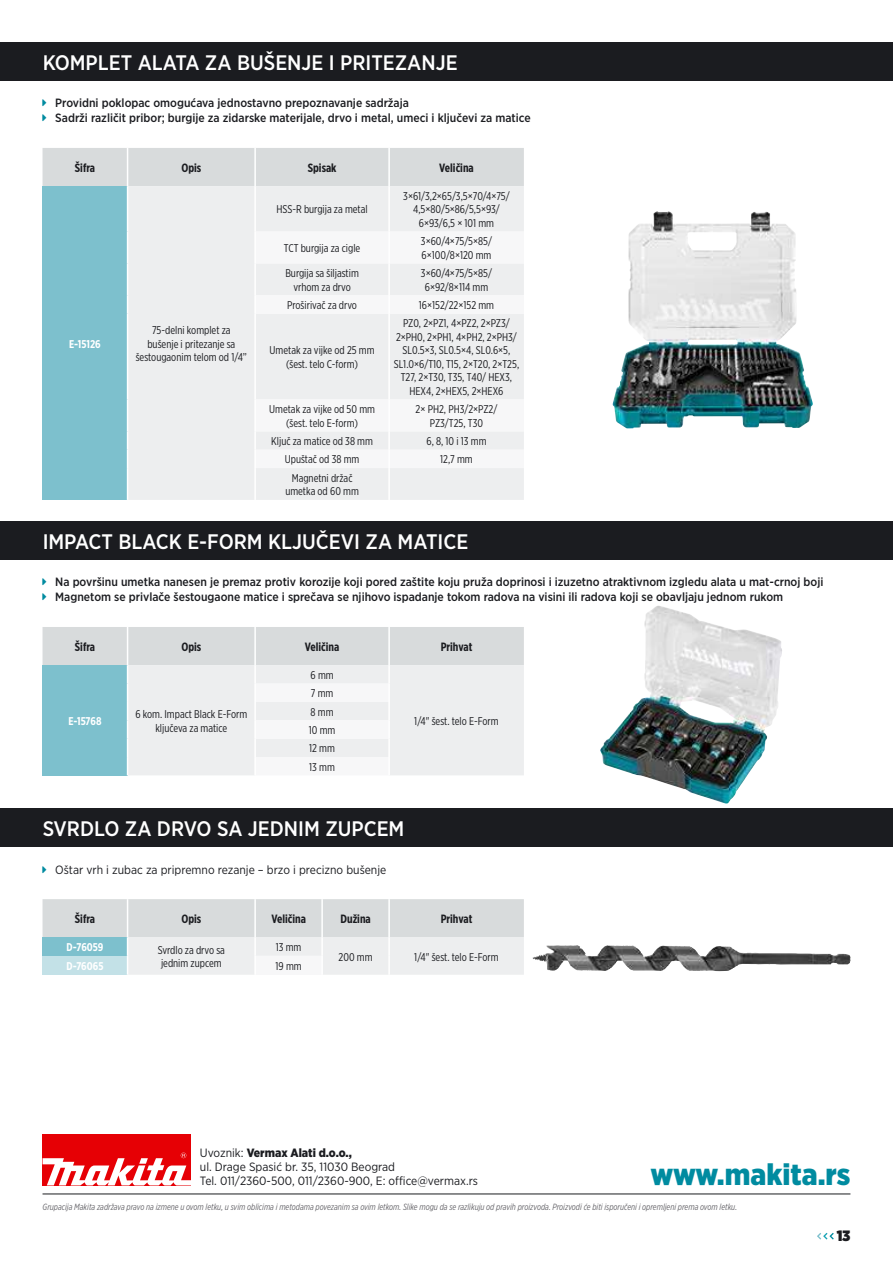
<style>
.page{position:relative;width:893px;height:1263px;background:#fff}
.page>*{position:absolute;margin:0;border:0;box-sizing:border-box;transform-origin:0 0}
.t1{font:900 30px "Gotham Narrow";color:#008ba0}
.t2{font:500 21px "Gotham Narrow";color:#fff}
.t3{font:900 15px "Gotham Narrow";color:#1b1c20}
.t4{font:500 12px/15px "Gotham Narrow";color:#1b1c20}
.t5{font:12px/14.4px "Gotham Narrow";color:#1b1c20}
.t6{font:700 12px "Gotham X Narrow";color:#1b1c20}
.t7{font:11.25px/13.5px "Gotham X Narrow";color:#1b1c20;text-align:center}
.t8{font:700 11.25px "Gotham X Narrow";color:#fff}
.t9{font:italic 9px "Gotham X Narrow";color:#68676c}
.s1{font-weight:900}
</style>
<div class="page">
<div style="left:0;top:43px;width:893px;height:38px;background:#1b1c20"></div>
<div style="left:0;top:522px;width:893px;height:38px;background:#1b1c20"></div>
<div style="left:0;top:809px;width:893px;height:38px;background:#1b1c20"></div>
<img style="left:532px;top:945px;width:101px;height:26px">
<img style="left:613px;top:211px;width:200px;height:217px">
<img style="left:600px;top:606px;width:182px;height:198px">
<div style="left:43px;top:148px;width:481px;height:38px;background:#d8dbdc"></div>
<div style="left:43px;top:186px;width:85px;height:314px;background:#7dc0cd"></div>
<div style="left:128px;top:186px;width:396px;height:314px;background:#edeeef"></div>
<svg style="left:256px;top:232px;width:268px;height:236px;fill:#edeeef"></svg>
<hr style="left:127px;top:148px;width:1px;height:38px;background:#fff">
<hr style="left:254px;top:148px;width:2px;height:38px;background:#fff">
<hr style="left:388px;top:148px;width:2px;height:38px;background:#fff">
<hr style="left:127px;top:186px;width:1px;height:46px;background:#fff">
<hr style="left:254px;top:186px;width:2px;height:46px;background:#fff">
<hr style="left:388px;top:186px;width:2px;height:46px;background:#fff">
<hr style="left:127px;top:232px;width:1px;height:31px;background:#fff">
<hr style="left:254px;top:232px;width:2px;height:31px;background:#fff">
<hr style="left:388px;top:232px;width:2px;height:31px;background:#fff">
<hr style="left:127px;top:263px;width:1px;height:32px;background:#fff">
<hr style="left:254px;top:263px;width:2px;height:32px;background:#fff">
<hr style="left:388px;top:263px;width:2px;height:32px;background:#fff">
<svg style="left:127px;top:295px;width:1px;height:19px"></svg>
<svg style="left:254px;top:295px;width:2px;height:19px"></svg>
<svg style="left:388px;top:295px;width:2px;height:19px"></svg>
<hr style="left:127px;top:314px;width:1px;height:85px;background:#fff">
<hr style="left:254px;top:314px;width:2px;height:85px;background:#fff">
<hr style="left:388px;top:314px;width:2px;height:85px;background:#fff">
<hr style="left:127px;top:399px;width:1px;height:32px;background:#fff">
<hr style="left:254px;top:399px;width:2px;height:32px;background:#fff">
<hr style="left:388px;top:399px;width:2px;height:32px;background:#fff">
<svg style="left:127px;top:431px;width:1px;height:37px"></svg>
<svg style="left:254px;top:431px;width:2px;height:37px"></svg>
<svg style="left:388px;top:431px;width:2px;height:37px"></svg>
<hr style="left:127px;top:468px;width:1px;height:32px;background:#fff">
<hr style="left:254px;top:468px;width:2px;height:32px;background:#fff">
<hr style="left:388px;top:468px;width:2px;height:32px;background:#fff">
<svg style="left:43px;top:627px;width:481px;height:148px;background:#dae4e6"></svg>
<svg style="left:43px;top:899px;width:481px;height:76px;background:#dce2e4"></svg>
<div style="left:43px;top:1134px;width:148px;height:51px;background:#e60005"></div>
<svg style="left:43px;top:1152px;width:148px;height:33px"></svg>
<hr style="left:43px;top:1194px;width:807px;height:1px;background:#1b1c20">
<svg style="left:817px;top:1233px;width:17px;height:6px"></svg>
<h2 class="t2" style="left:43px;top:49px;width:417px">KOMPLET ALATA ZA BUŠENJE I PRITEZANJE</h2>
<p class="t4" style="left:55px;top:96px;width:477px">Providni poklopac omogućava jednostavno prepoznavanje sadržaja<br>Sadrži različit pribor; burgije za zidarske materijale, drvo i metal, umeci i ključevi za matice</p>
<p class="t6" style="left:75px;top:160px;width:22px">Šifra</p>
<p class="t6" style="left:181px;top:160px;width:21px">Opis</p>
<p class="t6" style="left:308px;top:160px;width:30px">Spisak</p>
<p class="t6" style="left:439px;top:160px;width:36px">Veličina</p>
<p class="t8" style="left:69px;top:337px;width:33px">E-15126</p>
<p class="t7" style="left:136px;top:323px;width:113px">75-delni komplet za bušenje i pritezanje sa šestougaonim telom od 1/4”</p>
<p class="t7" style="left:277px;top:202px;width:93px">HSS-R burgija za metal</p>
<p class="t7" style="left:403px;top:189px;width:108px">3×61/3,2×65/3,5×70/4×75/<br>4,5×80/5×86/5,5×93/<br>6×93/6,5 × 101 mm</p>
<p class="t7" style="left:284px;top:241px;width:78px">TCT burgija za cigle</p>
<p class="t7" style="left:421px;top:234px;width:73px;text-align:left">3×60/4×75/5×85/<br>6×100/8×120 mm</p>
<p class="t7" style="left:285px;top:266px;width:75px">Burgija sa šiljastim vrhom za drvo</p>
<p class="t7" style="left:421px;top:266px;width:73px">3×60/4×75/5×85/<br>6×92/8×114 mm</p>
<p class="t7" style="left:287px;top:298px;width:71px">Proširivač za drvo</p>
<p class="t7" style="left:419px;top:298px;width:77px">16×152/22×152 mm</p>
<p class="t7" style="left:270px;top:343px;width:107px">Umetak za vijke od 25 mm (šest. telo C-form)</p>
<p class="t7" style="left:394px;top:316px;width:127px">PZ0, 2×PZ1, 4×PZ2, 2×PZ3/<br>2×PH0, 2×PH1, 4×PH2, 2×PH3/<br>SL0.5×3, SL0.5×4, SL0.6×5,<br>SL1.0×6/T10, T15, 2×T20, 2×T25,<br>T27, 2×T30, T35, T40/ HEX3,<br>HEX4, 2×HEX5, 2×HEX6</p>
<p class="t7" style="left:269px;top:402px;width:107px">Umetak za vijke od 50 mm (šest. telo E-form)</p>
<p class="t7" style="left:416px;top:402px;width:83px">2× PH2, PH3/2×PZ2/<br>PZ3/T25, T30</p>
<p class="t7" style="left:271px;top:434px;width:103px">Ključ za matice od 38 mm</p>
<p class="t7" style="left:426px;top:434px;width:62px">6, 8, 10 i 13 mm</p>
<p class="t7" style="left:285px;top:452px;width:76px">Upuštač od 38 mm</p>
<p class="t7" style="left:440px;top:452px;width:34px">12,7 mm</p>
<p class="t7" style="left:285px;top:471px;width:75px">Magnetni držač umetka od 60 mm</p>
<h2 class="t2" style="left:43px;top:528px;width:427px">IMPACT BLACK E-FORM KLJUČEVI ZA MATICE</h2>
<p class="t4" style="left:55px;top:575px;width:770px">Na površinu umetka nanesen je premaz protiv korozije koji pored zaštite koju pruža doprinosi i izuzetno atraktivnom izgledu alata u mat-crnoj boji<br>Magnetom se privlače šestougaone matice i sprečava se njihovo ispadanje tokom radova na visini ili radova koji se obavljaju jednom rukom</p>
<p class="t6" style="left:75px;top:639px;width:22px">Šifra</p>
<p class="t6" style="left:181px;top:639px;width:21px">Opis</p>
<p class="t6" style="left:305px;top:639px;width:36px">Veličina</p>
<p class="t6" style="left:441px;top:639px;width:33px">Prihvat</p>
<p class="t8" style="left:68px;top:714px;width:35px">E-15768</p>
<p class="t7" style="left:135px;top:707px;width:113px">6 kom. Impact Black E-Form ključeva za matice</p>
<p class="t7" style="left:311px;top:668px;width:25px">6 mm</p>
<p class="t7" style="left:309px;top:684px;width:28px;line-height:18.3px;text-align:left">7 mm<br>8 mm<br>10 mm<br>12 mm<br>13 mm</p>
<p class="t7" style="left:414px;top:714px;width:86px">1/4" šest. telo E-Form</p>
<h2 class="t2" style="left:43px;top:816px;width:363px">SVRDLO ZA DRVO SA JEDNIM ZUPCEM</h2>
<p class="t5" style="left:55px;top:862px;width:333px">Oštar vrh i zubac za pripremno rezanje – brzo i precizno bušenje</p>
<p class="t6" style="left:75px;top:911px;width:22px">Šifra</p>
<p class="t6" style="left:181px;top:911px;width:21px">Opis</p>
<p class="t6" style="left:271px;top:911px;width:36px">Veličina</p>
<p class="t6" style="left:340px;top:911px;width:32px">Dužina</p>
<p class="t6" style="left:441px;top:911px;width:33px">Prihvat</p>
<p class="t8" style="left:67px;top:940px;width:38px">D-76059</p>
<p class="t7" style="left:158px;top:943px;width:69px;text-align:left">Svrdlo za drvo sa jednim zupcem</p>
<p class="t7" style="left:276px;top:940px;width:27px">13 mm</p>
<p class="t7" style="left:339px;top:950px;width:35px">200 mm</p>
<p class="t7" style="left:414px;top:950px;width:86px">1/4" šest. telo E-Form</p>
<p class="t8" style="left:67px;top:959px;width:38px">D-76065</p>
<p class="t7" style="left:276px;top:959px;width:28px">19 mm</p>
<p class="t5" style="left:200px;top:1145px;width:280px">Uvoznik: <span class="s1">Vermax Alati d.o.o.,<br></span>ul. Drage Spasić br. 35, 11030 Beograd<br>Tel. 011/2360-500, 011/2360-900, E: office@vermax.rs</p>
<h1 class="t1" style="left:650px;top:1155px;width:201px">www.makita.rs</h1>
<p class="t9" style="left:43px;top:1201px;width:696px">Grupacija Makita zadržava pravo na izmene u ovom letku, u svim oblicima i metodama povezanim sa ovim letkom. Slike mogu da se razlikuju od pravih proizvoda. Proizvodi će biti isporučeni i opremljeni prema ovom letku.</p>
<h3 class="t3" style="left:837px;top:1225px;width:15px">13</h3>
</div>
